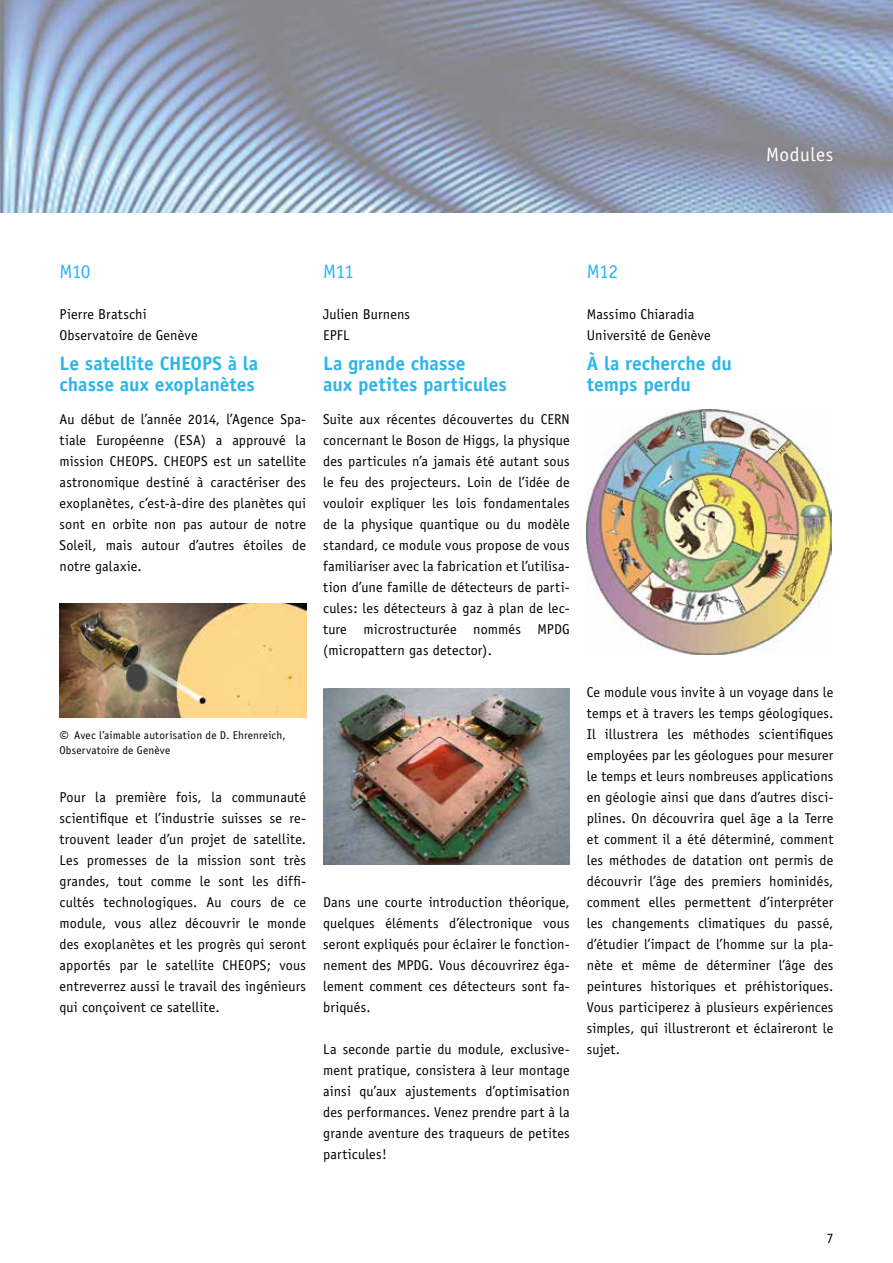
<style>
.page{position:relative;width:893px;height:1263px;background:#fff}
.page>*{position:absolute;margin:0;border:0;box-sizing:border-box;transform-origin:0 0}
.t1{font:700 19.5px/21px "Officina Sans";color:#2db5ea}
.t2{font:19.5px "Officina Sans";letter-spacing:.025em;color:#fff}
.t3{font:19.5px "Officina Sans";letter-spacing:-.035em;color:#2db5ea}
.t4{font:14.25px/21px "Officina Sans";letter-spacing:.01em;color:#000;text-align:justify}
.t5{font:11.25px/15px "Officina Sans";letter-spacing:.02em;color:#000}
.s1{font-size:17.25px}
</style>
<div class="page">
<img style="left:0;top:0;width:893px;height:213px">
<img style="left:60px;top:604px;width:246px;height:114px">
<img style="left:323px;top:688px;width:247px;height:177px">
<img style="left:587px;top:409px;width:245px;height:246px">
<h1 class="t2" style="left:766px;top:143px;width:69px">Modules</h1>
<h1 class="t2" style="left:774px;top:144px;width:60px">Module</h1>
<h1 class="t3" style="left:60px;top:260px;width:33px">M10</h1>
<h1 class="t3" style="left:323px;top:260px;width:32px">M11</h1>
<h1 class="t3" style="left:587px;top:260px;width:33px">M12</h1>
<p class="t4" style="left:60px;top:303px;width:140px">Pierre Bratschi<br>Observatoire de Genève</p>
<h1 class="t1" style="left:60px;top:352px;width:200px">Le satellite CHEOPS à la chasse aux exoplanètes</h1>
<p class="t4" style="left:60px;top:408px;width:248px">Au début de l’année 2014, l’Agence Spa&shy;tiale Européenne (ESA) a approuvé la mission CHEOPS. CHEOPS est un satellite astronomique destiné à caractériser des exoplanètes, c’est-à-dire des planètes qui sont en orbite non pas autour de notre Soleil, mais autour d’autres étoiles de notre galaxie.</p>
<p class="t4" style="left:323px;top:303px;width:88px">Julien Burnens<br>EPFL</p>
<h1 class="t1" style="left:323px;top:352px;width:185px">La grande chasse<br>aux petites particules</h1>
<p class="t4" style="left:323px;top:408px;width:248px">Suite aux récentes découvertes du CERN concernant le Boson de Higgs, la physique des particules n’a jamais été autant sous le feu des projecteurs. Loin de l’idée de vouloir expliquer les lois fondamentales de la physique quantique ou du modèle standard, ce module vous propose de vous familiariser avec la fabrication et l’utilisa&shy;tion d’une famille de détecteurs de parti&shy;cules: les détecteurs à gaz à plan de lec&shy;ture microstructurée nommés MPDG (micropattern gas detector).</p>
<p class="t4" style="left:587px;top:303px;width:125px">Massimo Chiaradia<br>Université de Genève</p>
<h1 class="t1" style="left:587px;top:352px;width:147px">À la recherche du temps perdu</h1>
<p class="t5" style="left:60px;top:727px;width:228px"><span class="s1">©</span> Avec l’aimable autorisation de D. Ehrenreich,<br>Observatoire de Genève</p>
<p class="t4" style="left:60px;top:786px;width:248px">Pour la première fois, la communauté scientifique et l’industrie suisses se re&shy;trouvent leader d’un projet de satellite.<br>Les promesses de la mission sont très grandes, tout comme le sont les diffi&shy;cultés technologiques. Au cours de ce module, vous allez découvrir le monde des exoplanètes et les progrès qui seront apportés par le satellite CHEOPS; vous entreverrez aussi le travail des ingénieurs qui conçoivent ce satellite.</p>
<p class="t4" style="left:323px;top:891px;width:248px">Dans une courte introduction théorique, quelques éléments d’électronique vous seront expliqués pour éclairer le fonction&shy;nement des MPDG. Vous découvrirez éga&shy;lement comment ces détecteurs sont fa&shy;briqués.</p>
<p class="t4" style="left:323px;top:1038px;width:248px">La seconde partie du module, exclusive&shy;ment pratique, consistera à leur montage ainsi qu’aux ajustements d’optimisation des performances. Venez prendre part à la grande aventure des traqueurs de petites particules!</p>
<p class="t4" style="left:587px;top:681px;width:248px">Ce module vous invite à un voyage dans le temps et à travers les temps géologiques.<br>Il illustrera les méthodes scientifiques employées par les géologues pour mesurer le temps et leurs nombreuses applications en géologie ainsi que dans d’autres disci&shy;plines. On découvrira quel âge a la Terre et comment il a été déterminé, comment les méthodes de datation ont permis de découvrir l’âge des premiers hominidés, comment elles permettent d’interpréter les changements climatiques du passé, d’étudier l’impact de l’homme sur la pla&shy;nète et même de déterminer l’âge des peintures historiques et préhistoriques.<br>Vous participerez à plusieurs expériences simples, qui illustreront et éclaireront le sujet.</p>
<p class="t4" style="left:826px;top:1227px;width:9px">7</p>
</div>
